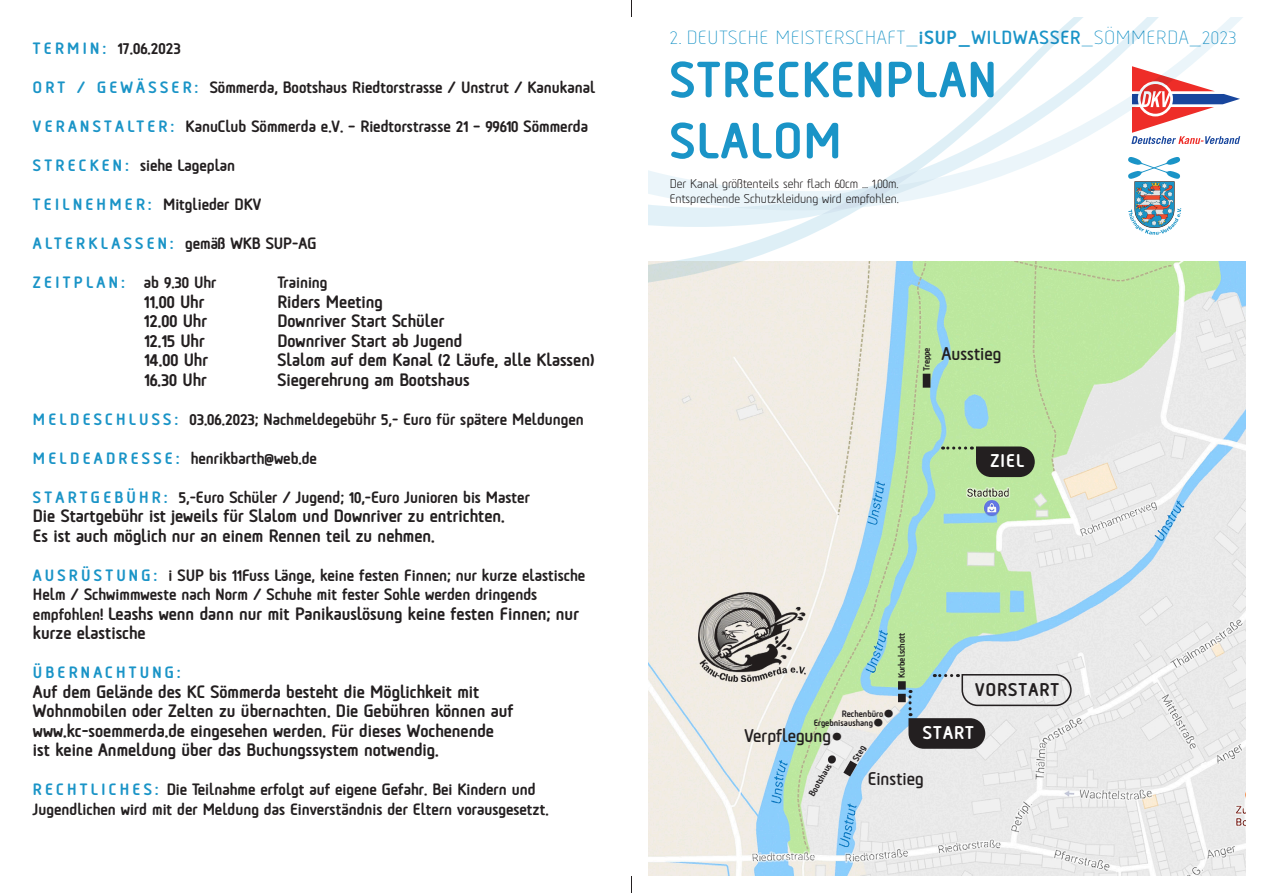
<style>
.page{position:relative;width:1263px;height:893px;background:#fff}
.page>*{position:absolute;margin:0;border:0;box-sizing:border-box;transform-origin:0 0}
.t1{font:800 50.85px/61.1px "Tadao";letter-spacing:.03em;color:#1a94c7}
.t2{font:800 37.05px "Tadao";color:#231f20}
.t3{font:300 19.05px "Tadao";letter-spacing:.05em;color:#1a94c7}
.t4{font:700 18.45px "Tadao";color:#231f20}
.t5{font:800 18.45px "Tadao";letter-spacing:.06em;color:#fff}
.t6{font:800 18.45px "Tadao";letter-spacing:.06em;color:#231f20}
.t7{font:800 18px/19.5px "Tadao";color:#231f20}
.t8{font:800 16.5px/19.5px "Tadao";color:#231f20}
.t9{font:800 16.5px "Tadao";letter-spacing:.2em;color:#1a94c7}
.t10{font:800 16.5px "Tadao";letter-spacing:.15em;color:#231f20}
.t11{font:12.75px/14.9px "Tadao";color:#231f20}
.t12{font:800 9.3px/8.7px "Tadao";color:#231f20}
.s1{color:#1a94c7}
.s2{color:#231f20}
.s3{font-size:16.5px}
.s4{font-weight:800}
.s5{font-weight:700}
</style>
<div class="page">
<img style="left:648px;top:289px;width:598px;height:587px">
<div style="left:898px;top:694px;width:8px;height:8px;background:#231f20"></div>
<div style="left:898px;top:681px;width:8px;height:9px;background:#231f20"></div>
<div style="left:923px;top:374px;width:7px;height:14px;background:#231f20"></div>
<svg style="left:942px;top:446px;width:93px;height:31px;background:#627254"></svg>
<svg style="left:908px;top:673px;width:164px;height:76px;background:#b7bcbd"></svg>
<img style="left:699px;top:593px;width:107px;height:88px">
<svg style="left:648px;top:211px;width:598px;height:78px"></svg>
<svg style="left:648px;top:17px;width:595px;height:194px"></svg>
<svg style="left:631px;top:0;width:1px;height:17px"></svg>
<svg style="left:631px;top:876px;width:1px;height:17px"></svg>
<svg style="left:826px;top:752px;width:38px;height:33px"></svg>
<p class="t8" style="left:33px;top:37px;width:149px"><span class="s1">T E R M I N :</span> 17.06.2023</p>
<p class="t8" style="left:33px;top:76px;width:564px"><span class="s1">O R T / G E W Ä S S E R :</span> Sömmerda, Bootshaus Riedtorstrasse / Unstrut / Kanukanal</p>
<p class="t8" style="left:33px;top:115px;width:557px"><span class="s1">V E R A N S T A LT E R :</span> KanuClub Sömmerda e.V. – Riedtorstrasse 21 – 99610 Sömmerda</p>
<p class="t8" style="left:33px;top:154px;width:204px"><span class="s1">S T R E C K E N :</span> siehe Lageplan</p>
<p class="t8" style="left:33px;top:193px;width:230px"><span class="s1">T E I L N E H M E R :</span> Mitglieder DKV</p>
<p class="t10" style="left:33px;top:231px;width:285px"><span class="s1">ALTERKLASSEN:</span> gemäß WKB SUP-AG</p>
<p class="t9" style="left:33px;top:270px;width:185px">ZEITPLAN: <span class="s2">ab 9.30 Uhr</span></p>
<p class="t8" style="left:277px;top:271px;width:52px">Training</p>
<p class="t7" style="left:144px;top:289px;width:62px">11.00 Uhr</p>
<p class="t7" style="left:277px;top:289px;width:107px">Riders Meeting</p>
<p class="t7" style="left:144px;top:309px;width:65px">12.00 Uhr</p>
<p class="t7" style="left:277px;top:309px;width:168px">Downriver Start Schüler</p>
<p class="t7" style="left:144px;top:328px;width:62px">12.15 Uhr</p>
<p class="t7" style="left:278px;top:328px;width:186px">Downriver Start ab Jugend</p>
<p class="t7" style="left:144px;top:348px;width:66px">14.00 Uhr</p>
<p class="t7" style="left:278px;top:348px;width:318px">Slalom auf dem Kanal (2 Läufe, alle Klassen)</p>
<p class="t7" style="left:144px;top:367px;width:64px">16.30 Uhr</p>
<p class="t7" style="left:278px;top:367px;width:194px">Siegerehrung am Bootshaus</p>
<p class="t8" style="left:33px;top:407px;width:552px"><span class="s1">M E L D E S C H L U S S :</span> 03.06.2023; Nachmeldegebühr 5,- Euro für spätere Meldungen</p>
<p class="t8" style="left:33px;top:446px;width:286px"><span class="s1">M E L D E A D R E S S E :</span> henrikbarth@web.de</p>
<p class="t8" style="left:33px;top:485px;width:498px"><span class="s1">S T A R T G E B Ü H R :</span> 5,-Euro Schüler / Jugend; 10,-Euro Junioren bis Master</p>
<p class="t7" style="left:33px;top:504px;width:473px">Die Startgebühr ist jeweils für Slalom und Downriver zu entrichten.<br>Es ist auch möglich nur an einem Rennen teil zu nehmen.</p>
<p class="t8" style="left:33px;top:563px;width:554px"><span class="s1">A U S R Ü S T U N G :</span> i SUP bis 11Fuss Länge, keine festen Finnen; nur kurze elastische<br>Helm / Schwimmweste nach Norm / Schuhe mit fester Sohle werden dringends</p>
<p class="t7" style="left:33px;top:601px;width:548px"><span class="s3">empfohlen!</span> Leashs wenn dann nur mit Panikauslösung keine festen Finnen; nur kurze elastische</p>
<p class="t9" style="left:33px;top:660px;width:149px">ÜBERNACHTUNG:</p>
<p class="t7" style="left:33px;top:679px;width:482px">Auf dem Gelände des KC Sömmerda besteht die Möglichkeit mit Wohnmobilen oder Zelten zu übernachten. Die Gebühren können auf www.kc-soemmerda.de eingesehen werden. Für dieses Wochenende ist keine Anmeldung über das Buchungssystem notwendig.</p>
<p class="t8" style="left:33px;top:778px;width:517px"><span class="s1">R E C H T L I C H E S :</span> Die Teilnahme erfolgt auf eigene Gefahr. Bei Kindern und<br>Jugendlichen wird mit der Meldung das Einverständnis der Eltern vorausgesetzt.</p>
<p class="t3" style="left:670px;top:25px;width:568px">2. DEUTSCHE MEISTERSCHAFT_<span class="s4">iSUP</span><span class="s5">_WILDWASSER</span>_SÖMMERDA_2023</p>
<h1 class="t1" style="left:670px;top:43px;width:328px">STRECKENPLAN<br>SLALOM</h1>
<p class="t11" style="left:670px;top:175px;width:231px">Der Kanal größtenteils sehr flach 60cm ... 1,00m.<br>Entsprechende Schutzkleidung wird empfohlen.</p>
<p class="t12" style="left:921px;top:371px;width:25px;rotate:-90deg">Treppe</p>
<p class="t4" style="left:941px;top:339px;width:61px">Ausstieg</p>
<p class="t5" style="left:990px;top:447px;width:35px">ZIEL</p>
<p class="t12" style="left:896px;top:678px;width:47px;rotate:-90deg">Kurbelschott</p>
<p class="t6" style="left:975px;top:675px;width:86px">VORSTART</p>
<h2 class="t2" style="left:873px;top:689px;width:22px">••</h2>
<p class="t12" style="left:814px;top:708px;width:71px;text-indent:28px">Rechenbüro<br>Ergebnisaushang</p>
<p class="t4" style="left:744px;top:722px;width:88px">Verpflegung</p>
<p class="t5" style="left:923px;top:718px;width:52px">START</p>
<h2 class="t2" style="left:832px;top:707px;width:12px">•</h2>
<p class="t12" style="left:850px;top:757px;width:18px;rotate:-60deg">Steg</p>
<p class="t12" style="left:806px;top:793px;width:38px;rotate:-60deg">Bootshaus</p>
<p class="t4" style="left:868px;top:765px;width:57px">Einstieg</p>
</div>
